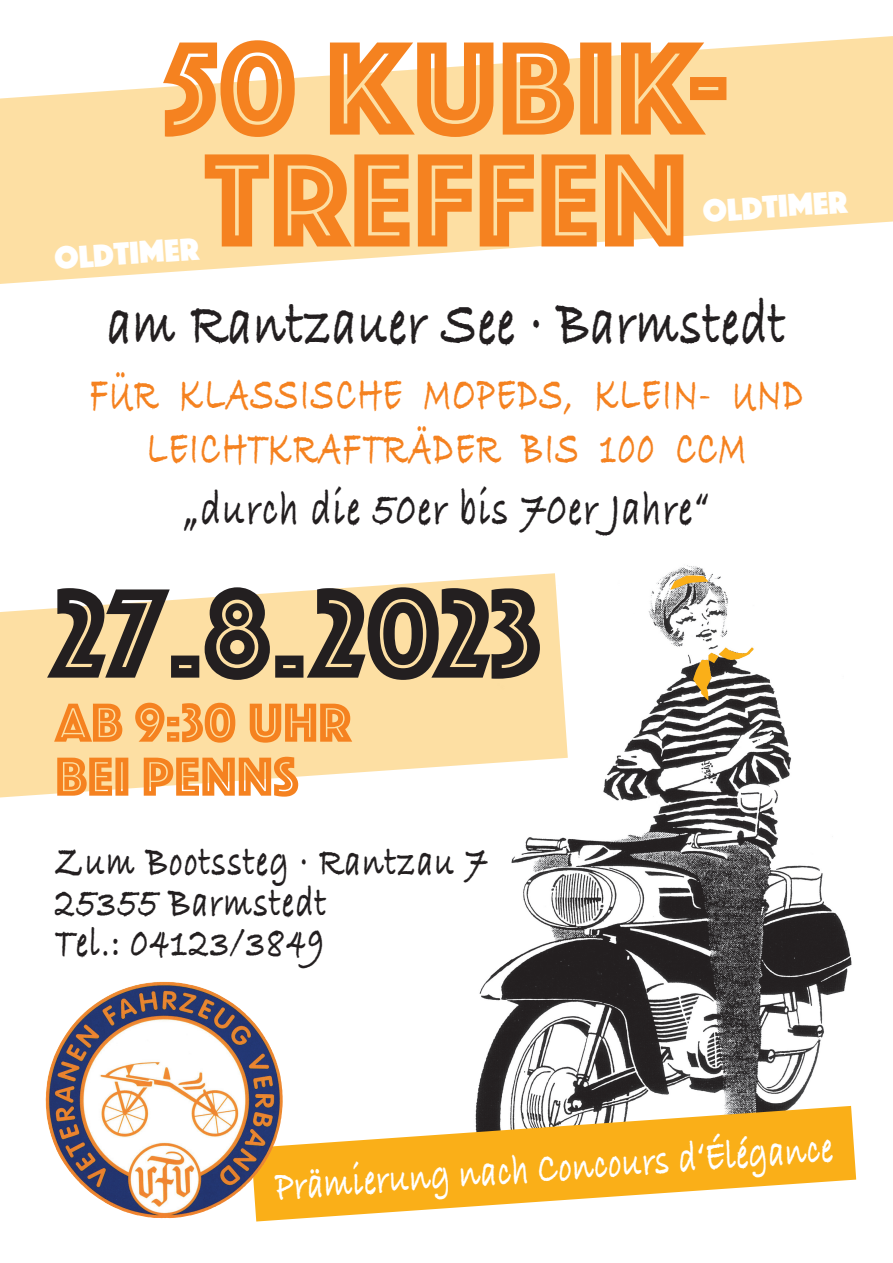
<style>
.page{position:relative;width:893px;height:1263px;background:#fff}
.page>*{position:absolute;margin:0;border:0;box-sizing:border-box;transform-origin:0 0}
.t1{font:138px/111.9px "Phosphate Inline";color:#f58220;text-align:center}
.t2{font:132.15px "Phosphate Inline";letter-spacing:-.02em;color:#231f20}
.t3{font:700 67.5px "Bradley Hand ITCTT";letter-spacing:.03em;color:#231f20;scale:.7 1}
.t4{font:57px/54px "Phosphate Inline";color:#f58220}
.t5{font:700 51px/54px "Bradley Hand ITCTT";letter-spacing:.07em;color:#f58220;text-align:center;scale:.6 1}
.t6{font:700 51px "Bradley Hand ITCTT";letter-spacing:.05em;color:#231f20;scale:.7 1}
.t7{font:700 45px/40.5px "Bradley Hand ITCTT";letter-spacing:.05em;color:#231f20;scale:.7 1}
.t8{font:700 45px "Bradley Hand ITCTT";color:#fff;scale:.7 1}
.t9{font:33px "Phosphate Solid";color:#fff}
</style>
<div class="page">
<img style="left:476px;top:565px;width:376px;height:541px">
<svg style="left:0;top:36px;width:893px;height:248px;fill:#fddfa3"></svg>
<svg style="left:0;top:573px;width:568px;height:229px;fill:#fddfa3"></svg>
<svg style="left:251px;top:1106px;width:605px;height:115px;fill:#faaf18"></svg>
<img style="left:45px;top:982px;width:106px;height:225px">
<svg style="left:693px;top:647px;width:60px;height:54px"></svg>
<svg style="left:670px;top:574px;width:38px;height:16px"></svg>
<h1 class="t1" style="left:163px;top:25px;width:568px">50 KUBIK-<br>TREFFEN</h1>
<p class="t9" style="left:701px;top:188px;width:146px;rotate:-4deg">OLdtimer</p>
<p class="t9" style="left:53px;top:235px;width:146px;rotate:-4deg">OLdtimer</p>
<h3 class="t3" style="left:107px;top:272px;width:970px">am Rantzauer See · Barmstedt</h3>
<p class="t5" style="left:90px;top:365px;width:1190px">FÜR KLASSISCHE MOPEDS, KLEIN- UND<br>LEICHTKRAFTRÄDER BIS 100 CCM</p>
<p class="t6" style="left:185px;top:470px;width:749px">„durch die 50er bis 70er Jahre“</p>
<h2 class="t2" style="left:50px;top:539px;width:493px">27.8.2023</h2>
<p class="t4" style="left:55px;top:693px;width:298px">AB 9:30 UHR<br>BEI PENNS</p>
<p class="t7" style="left:55px;top:840px;width:618px">Zum Bootssteg · Rantzau 7<br>25355 Barmstedt<br>Tel.: 04123/3849</p>
<p class="t8" style="left:273px;top:1152px;width:799px;rotate:-4deg">Prämierung nach Concours d‘Élégance</p>
</div>
